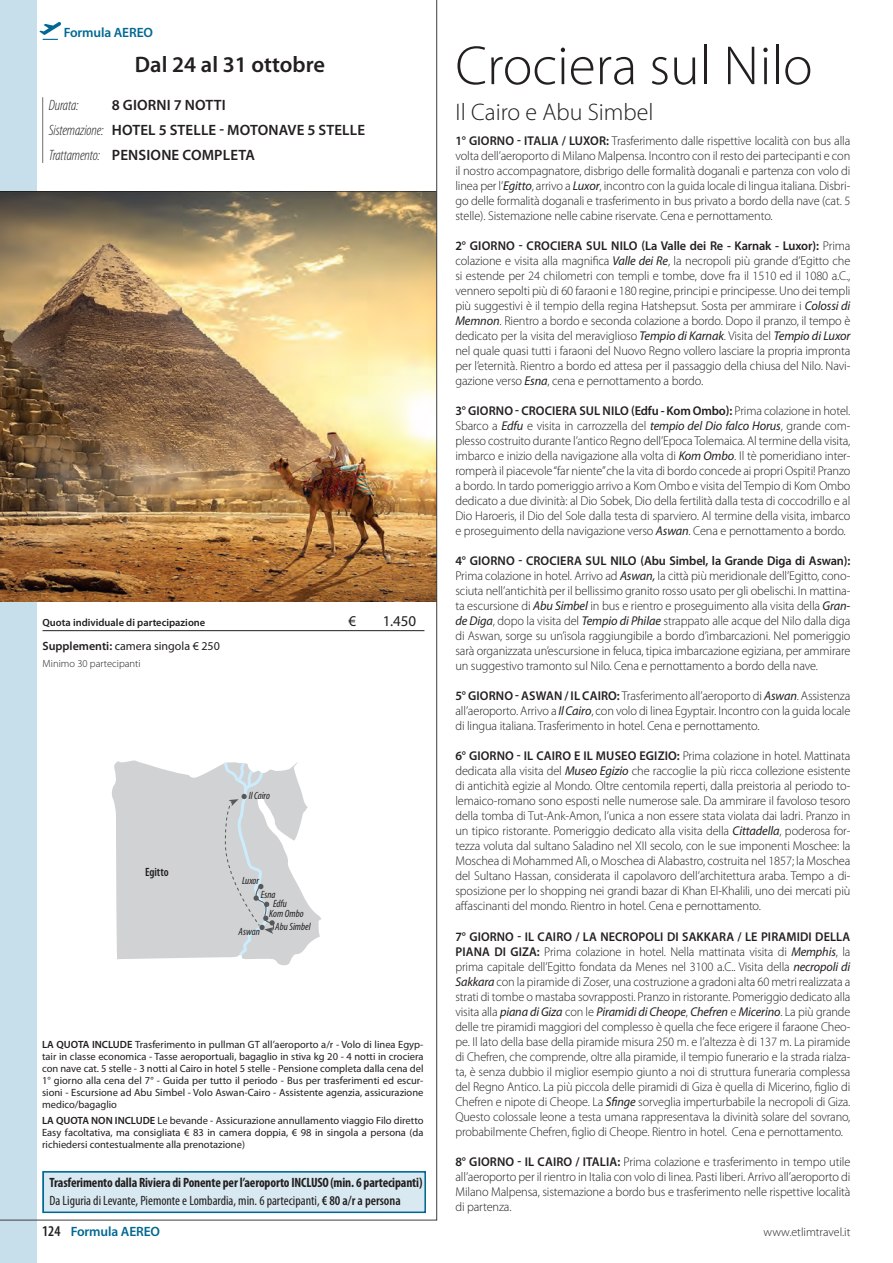
<style>
.page{position:relative;width:893px;height:1263px;background:#fff}
.page>*{position:absolute;margin:0;border:0;box-sizing:border-box;transform-origin:0 0}
.t1{font:300 55.5px "Myriad Pro";color:#231f20}
.t2{font:300 24px "Myriad Pro";color:#231f20}
.t3{font:600 22.5px "Myriad Pro";color:#231f20}
.t4{font:600 15px "Myriad Pro";letter-spacing:.01em;color:#231f20}
.t5{font:italic 300 condensed 15px "Myriad Pro";letter-spacing:-.01em;color:#231f20}
.t6{font:15px "Myriad Pro";color:#231f20}
.t7{font:700 condensed 13.5px "Myriad Pro";letter-spacing:-.01em;color:#231f20}
.t8{font:condensed 13.5px "Myriad Pro";color:#231f20}
.t9{font:600 13.5px "Myriad Pro";letter-spacing:-.01em;color:#006893}
.t10{font:300 12.75px/15px "Myriad Pro";letter-spacing:-.01em;color:#231f20;text-align:justify}
.t11{font:300 12.75px/15px "Myriad Pro";letter-spacing:-.01em;color:#231f20;text-align:justify;scale:.96 1}
.t12{font:12px "Myriad Pro";color:#231f20}
.t13{font:300 12px "Myriad Pro";color:#231f20}
.t14{font:600 condensed 12px "Myriad Pro";color:#231f20}
.t15{font:10.5px/12px "Myriad Pro";color:#231f20;text-align:justify}
.t16{font:italic condensed 10.5px "Myriad Pro";color:#231f20}
.t17{font:600 10.5px "Myriad Pro";color:#231f20}
.t18{font:300 10.5px "Myriad Pro";color:#231f20}
.s1{font-weight:300;font-style:italic;font-stretch:condensed}
.s2{font-weight:600}
.s3{font-weight:400;font-style:italic}
.s4{font-stretch:condensed;font-size:15px;color:#231f20}
</style>
<div class="page">
<div style="left:0;top:0;width:37px;height:1263px;background:#c7dfeb"></div>
<img style="left:0;top:0;width:437px;height:1221px">
<hr style="left:43px;top:630px;width:381px;height:1px;background:#231f20">
<div style="left:43px;top:1171px;width:383px;height:42px;background:#d8e9f1;border:2px solid #006893"></div>
<svg style="left:111px;top:759px;width:210px;height:207px"></svg>
<p class="t9" style="left:64px;top:25px;width:91px">Formula AEREO</p>
<p class="t3" style="left:135px;top:52px;width:192px">Dal 24 al 31 ottobre</p>
<p class="t5" style="left:49px;top:97px;width:31px">Durata:</p>
<p class="t4" style="left:112px;top:96px;width:115px">8 GIORNI 7 NOTTI</p>
<p class="t4" style="left:49px;top:121px;width:318px"><span class="s1">Sistemazione:</span> HOTEL 5 STELLE - MOTONAVE 5 STELLE</p>
<p class="t4" style="left:49px;top:147px;width:207px"><span class="s1">Trattamento:</span> PENSIONE COMPLETA</p>
<p class="t17" style="left:43px;top:617px;width:164px">Quota individuale di partecipazione</p>
<p class="t6" style="left:349px;top:613px;width:9px">€</p>
<p class="t6" style="left:383px;top:613px;width:35px">1.450</p>
<p class="t12" style="left:43px;top:639px;width:179px"><span class="s2">Supplementi:</span> camera singola € 250</p>
<p class="t18" style="left:43px;top:658px;width:100px">Minimo 30 partecipanti</p>
<p class="t14" style="left:145px;top:865px;width:25px">Egitto</p>
<p class="t16" style="left:249px;top:790px;width:23px">Il Cairo</p>
<p class="t16" style="left:242px;top:875px;width:19px">Luxor</p>
<p class="t16" style="left:261px;top:889px;width:16px">Esna</p>
<p class="t16" style="left:273px;top:898px;width:15px">Edfu</p>
<p class="t16" style="left:269px;top:908px;width:36px">Kom Ombo</p>
<p class="t16" style="left:239px;top:926px;width:23px">Aswan</p>
<p class="t16" style="left:275px;top:921px;width:37px">Abu Simbel</p>
<p class="t15" style="left:42px;top:1038px;width:383px"><span class="s2">LA QUOTA INCLUDE</span> Trasferimento in pullman GT all’aeroporto a/r - Volo di linea Egyp&shy;tair in classe economica - Tasse aeroportuali, bagaglio in stiva kg 20 - 4 notti in crociera con nave cat. 5 stelle - 3 notti al Cairo in hotel 5 stelle - Pensione completa dalla cena del 1° giorno alla cena del 7° - Guida per tutto il periodo - Bus per trasferimenti ed escur&shy;sioni - Escursione ad Abu Simbel - Volo Aswan-Cairo - Assistente agenzia, assicurazione medico/bagaglio</p>
<p class="t15" style="left:42px;top:1114px;width:383px"><span class="s2">LA QUOTA NON INCLUDE</span> Le bevande - Assicurazione annullamento viaggio Filo diretto Easy facoltativa, ma consigliata € 83 in camera doppia, € 98 in singola a persona (da richiedersi contestualmente alla prenotazione)</p>
<p class="t7" style="left:50px;top:1175px;width:374px">Trasferimento dalla Riviera di Ponente per l’aeroporto INCLUSO(min. 6 partecipanti)</p>
<p class="t8" style="left:50px;top:1193px;width:353px">Da Liguria di Levante, Piemonte e Lombardia, min. 6 partecipanti, <span class="s2">€ 80 a/r a persona</span></p>
<p class="t1" style="left:455px;top:35px;width:359px">Crociera sul Nilo</p>
<p class="t2" style="left:455px;top:98px;width:200px">Il Cairo e Abu Simbel</p>
<p class="t10" style="left:455px;top:134px;width:397px"><span class="s2">1° GIORNO - ITALIA / LUXOR:</span> Trasferimento dalle rispettive località con bus alla volta dell’aeroporto di Milano Malpensa. Incontro con il resto dei partecipanti e con il nostro accompagnatore, disbrigo delle formalità doganali e partenza con volo di linea per l’<span class="s3">Egitto</span>, arrivo a <span class="s3">Luxor</span>, incontro con la guida locale di lingua italiana. Disbri&shy;go delle formalità doganali e trasferimento in bus privato a bordo della nave (cat. 5 stelle). Sistemazione nelle cabine riservate. Cena e pernottamento.</p>
<p class="t10" style="left:455px;top:239px;width:397px"><span class="s2">2° GIORNO - CROCIERA SUL NILO (La Valle dei Re - Karnak - Luxor):</span> Prima colazione e visita alla magnifica <span class="s3">Valle dei Re</span>, la necropoli più grande d’Egitto che si estende per 24 chilometri con templi e tombe, dove fra il 1510 ed il 1080 a.C., vennero sepolti più di 60 faraoni e 180 regine, principi e principesse. Uno dei templi più suggestivi è il tempio della regina Hatshepsut. Sosta per ammirare i <span class="s3">Colossi di Memnon</span>. Rientro a bordo e seconda colazione a bordo. Dopo il pranzo, il tempo è dedicato per la visita del meraviglioso <span class="s3">Tempio di Karnak</span>. Visita del <span class="s3">Tempio di Luxor </span>nel quale quasi tutti i faraoni del Nuovo Regno vollero lasciare la propria impronta per l’eternità. Rientro a bordo ed attesa per il passaggio della chiusa del Nilo. Navi&shy;gazione verso <span class="s3">Esna</span>, cena e pernottamento a bordo.</p>
<p class="t10" style="left:455px;top:404px;width:397px"><span class="s2">3° GIORNO - CROCIERA SUL NILO (Edfu - Kom Ombo):</span> Prima colazione in hotel.<br>Sbarco a <span class="s3">Edfu</span> e visita in carrozzella del <span class="s3">tempio del Dio falco Horus</span>, grande com&shy;plesso costruito durante l’antico Regno dell’Epoca Tolemaica. Al termine della visita, imbarco e inizio della navigazione alla volta di <span class="s3">Kom Ombo</span>. Il tè pomeridiano inter&shy;romperà il piacevole “far niente” che la vita di bordo concede ai propri Ospiti! Pranzo a bordo. In tardo pomeriggio arrivo a Kom Ombo e visita del Tempio di Kom Ombo dedicato a due divinità: al Dio Sobek, Dio della fertilità dalla testa di coccodrillo e al Dio Haroeris, il Dio del Sole dalla testa di sparviero. Al termine della visita, imbarco e proseguimento della navigazione verso <span class="s3">Aswan</span>. Cena e pernottamento a bordo.</p>
<p class="t10" style="left:455px;top:554px;width:396px"><span class="s2">4° GIORNO - CROCIERA SUL NILO (Abu Simbel, la Grande Diga di Aswan):<br></span>Prima colazione in hotel. Arrivo ad <span class="s3">Aswan,</span> la città più meridionale dell’Egitto, cono&shy;sciuta nell’antichità per il bellissimo granito rosso usato per gli obelischi. In mattina&shy;ta escursione di <span class="s3">Abu Simbel</span> in bus e rientro e proseguimento alla visita della <span class="s3">Gran&shy;de Diga</span>, dopo la visita del <span class="s3">Tempio di Philae</span> strappato alle acque del Nilo dalla diga di Aswan, sorge su un’isola raggiungibile a bordo d’imbarcazioni. Nel pomeriggio sarà organizzata un’escursione in feluca, tipica imbarcazione egiziana, per ammirare un suggestivo tramonto sul Nilo. Cena e pernottamento a bordo della nave.</p>
<p class="t10" style="left:455px;top:689px;width:396px"><span class="s2">5° GIORNO - ASWAN / IL CAIRO:</span> Trasferimento all’aeroporto di <span class="s3">Aswan</span>. Assistenza all’aeroporto. Arrivo a <span class="s3">Il Cairo</span>, con volo di linea Egyptair. Incontro con la guida locale di lingua italiana. Trasferimento in hotel. Cena e pernottamento.</p>
<p class="t10" style="left:455px;top:749px;width:396px"><span class="s2">6° GIORNO - IL CAIRO E IL MUSEO EGIZIO:</span> Prima colazione in hotel. Mattinata dedicata alla visita del <span class="s3">Museo Egizio</span> che raccoglie la più ricca collezione esistente di antichità egizie al Mondo. Oltre centomila reperti, dalla preistoria al periodo to&shy;lemaico-romano sono esposti nelle numerose sale. Da ammirare il favoloso tesoro della tomba di Tut-Ank-Amon, l’unica a non essere stata violata dai ladri. Pranzo in un tipico ristorante. Pomeriggio dedicato alla visita della <span class="s3">Cittadella</span>, poderosa for&shy;tezza voluta dal sultano Saladino nel XII secolo, con le sue imponenti Moschee: la Moschea di Mohammed Alì, o Moschea di Alabastro, costruita nel 1857; la Moschea del Sultano Hassan, considerata il capolavoro dell’architettura araba. Tempo a di&shy;sposizione per lo shopping nei grandi bazar di Khan El-Khalili, uno dei mercati più affascinanti del mondo. Rientro in hotel. Cena e pernottamento.</p>
<p class="t11" style="left:455px;top:929px;width:413px"><span class="s2">7° GIORNO - IL CAIRO / LA NECROPOLI DI SAKKARA / LE PIRAMIDI DELLA PIANA DI GIZA:</span> Prima colazione in hotel. Nella mattinata visita di <span class="s3">Memphis</span>, la prima capitale dell’Egitto fondata da Menes nel 3100 a.C.. Visita della <span class="s3">necropoli di Sakkara</span> con la piramide di Zoser, una costruzione a gradoni alta 60 metri realizzata a strati di tombe o mastaba sovrapposti. Pranzo in ristorante. Pomeriggio dedicato alla visita alla <span class="s3">piana di Giza</span> con le <span class="s3">Piramidi di Cheope</span>, <span class="s3">Chefren</span> e <span class="s3">Micerino</span>. La più grande delle tre piramidi maggiori del complesso è quella che fece erigere il faraone Cheo&shy;pe. Il lato della base della piramide misura 250 m. e l’altezza è di 137 m. La piramide di Chefren, che comprende, oltre alla piramide, il tempio funerario e la strada rialza&shy;ta, è senza dubbio il miglior esempio giunto a noi di struttura funeraria complessa del Regno Antico. La più piccola delle piramidi di Giza è quella di Micerino, figlio di Chefren e nipote di Cheope. La <span class="s3">Sfinge</span> sorveglia imperturbabile la necropoli di Giza.<br>Questo colossale leone a testa umana rappresentava la divinità solare del sovrano, probabilmente Chefren, figlio di Cheope. Rientro in hotel. Cena e pernottamento.</p>
<p class="t10" style="left:455px;top:1154px;width:396px"><span class="s2">8° GIORNO - IL CAIRO / ITALIA:</span> Prima colazione e trasferimento in tempo utile all’aeroporto per il rientro in Italia con volo di linea. Pasti liberi. Arrivo all’aeroporto di Milano Malpensa, sistemazione a bordo bus e trasferimento nelle rispettive località di partenza.</p>
<p class="t9" style="left:42px;top:1224px;width:119px"><span class="s4">124</span> Formula AEREO</p>
<p class="t13" style="left:764px;top:1225px;width:88px">www.etlimtravel.it</p>
</div>
